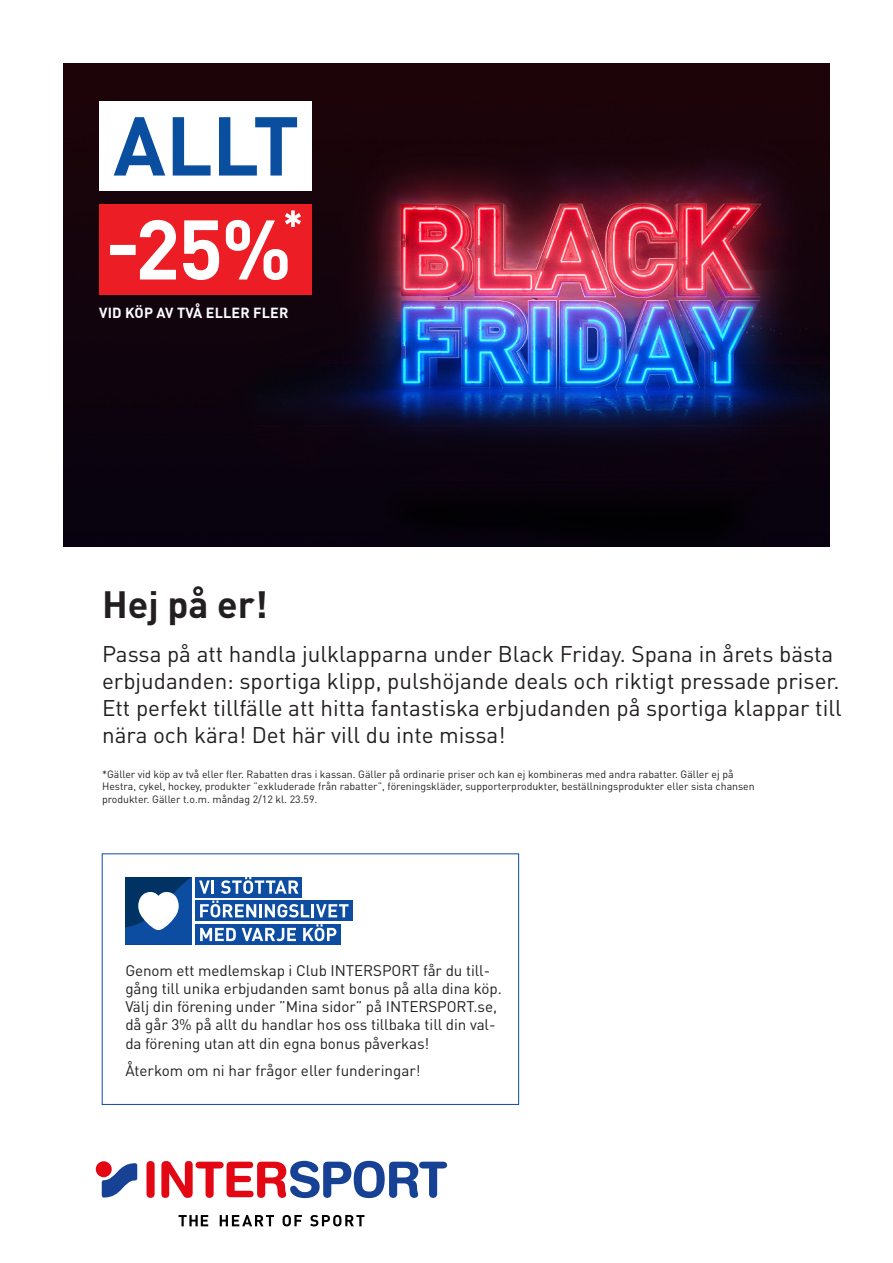
<style>
.page{position:relative;width:893px;height:1263px;background:#fff}
.page>*{position:absolute;margin:0;border:0;box-sizing:border-box;transform-origin:0 0}
.t1{font:700 37.5px "DIN Pro";color:#231f20}
.t2{font:22.5px/26.8px "DIN Pro";color:#231f20}
.t3{font:15.3px/18.3px "DIN Pro";letter-spacing:-.005em;color:#231f20}
.t4{font:700 14.4px "FFDIN Profor IIC";letter-spacing:.01em;color:#fff}
.t5{font:10.5px/12.6px "DIN Pro";color:#231f20}
</style>
<div class="page">
<img style="left:64px;top:64px;width:765px;height:482px">
<svg style="left:179px;top:1215px;width:29px;height:11px"></svg>
<svg style="left:220px;top:1215px;width:54px;height:11px"></svg>
<svg style="left:283px;top:1215px;width:19px;height:11px"></svg>
<svg style="left:310px;top:1215px;width:54px;height:11px"></svg>
<div style="left:146px;top:1161px;width:9px;height:37px;background:#e30613;border-radius:4px"></div>
<svg style="left:161px;top:1161px;width:286px;height:37px"></svg>
<div style="left:96px;top:1161px;width:16px;height:16px;background:#e30613;border-radius:50%"></div>
<svg style="left:102px;top:1163px;width:35px;height:34px"></svg>
<svg style="left:125px;top:877px;width:67px;height:68px"></svg>
<div style="left:195px;top:877px;width:107px;height:20px;background:#0d4da1"></div>
<svg style="left:199px;top:880px;width:15px;height:14px"></svg>
<svg style="left:221px;top:877px;width:78px;height:17px"></svg>
<div style="left:195px;top:900px;width:157px;height:21px;background:#0d4da1"></div>
<svg style="left:200px;top:900px;width:149px;height:17px"></svg>
<div style="left:195px;top:924px;width:146px;height:21px;background:#0d4da1"></div>
<svg style="left:200px;top:928px;width:36px;height:13px"></svg>
<svg style="left:242px;top:928px;width:54px;height:13px"></svg>
<svg style="left:303px;top:924px;width:33px;height:17px"></svg>
<div style="left:99px;top:204px;width:213px;height:91px;background:#ec1d25"></div>
<svg style="left:110px;top:210px;width:191px;height:70px"></svg>
<div style="left:99px;top:101px;width:213px;height:90px;background:#fff"></div>
<svg style="left:114px;top:117px;width:51px;height:59px"></svg>
<svg style="left:173px;top:117px;width:38px;height:59px"></svg>
<svg style="left:219px;top:117px;width:78px;height:59px"></svg>
<p class="t4" style="left:99px;top:302px;width:191px">VID KÖP AV TVÅ ELLER FLER</p>
<p class="t1" style="left:102px;top:573px;width:167px">Hej på er!</p>
<p class="t2" style="left:102px;top:639px;width:741px">Passa på att handla julklapparna under Black Friday. Spana in årets bästa erbjudanden: sportiga klipp, pulshöjande deals och riktigt pressade priser.<br>Ett perfekt tillfälle att hitta fantastiska erbjudanden på sportiga klappar till nära och kära! Det här vill du inte missa!</p>
<p class="t5" style="left:102px;top:767px;width:654px">*Gäller vid köp av två eller fler. Rabatten dras i kassan. Gäller på ordinarie priser och kan ej kombineras med andra rabatter. Gäller ej på<br>Hestra, cykel, hockey, produkter ”exkluderade från rabatter”, föreningskläder, supporterprodukter, beställningsprodukter eller sista chansen produkter. Gäller t.o.m. måndag 2/12 kl. 23.59.</p>
<p class="t3" style="left:125px;top:960px;width:378px">Genom ett medlemskap i Club INTERSPORT får du till&shy;gång till unika erbjudanden samt bonus på alla dina köp.<br>Välj din förening under ”Mina sidor” på INTERSPORT.se, då går 3% på allt du handlar hos oss tillbaka till din val&shy;da förening utan att din egna bonus påverkas!</p>
<p class="t3" style="left:125px;top:1061px;width:297px">Återkom om ni har frågor eller funderingar!</p>
</div>
